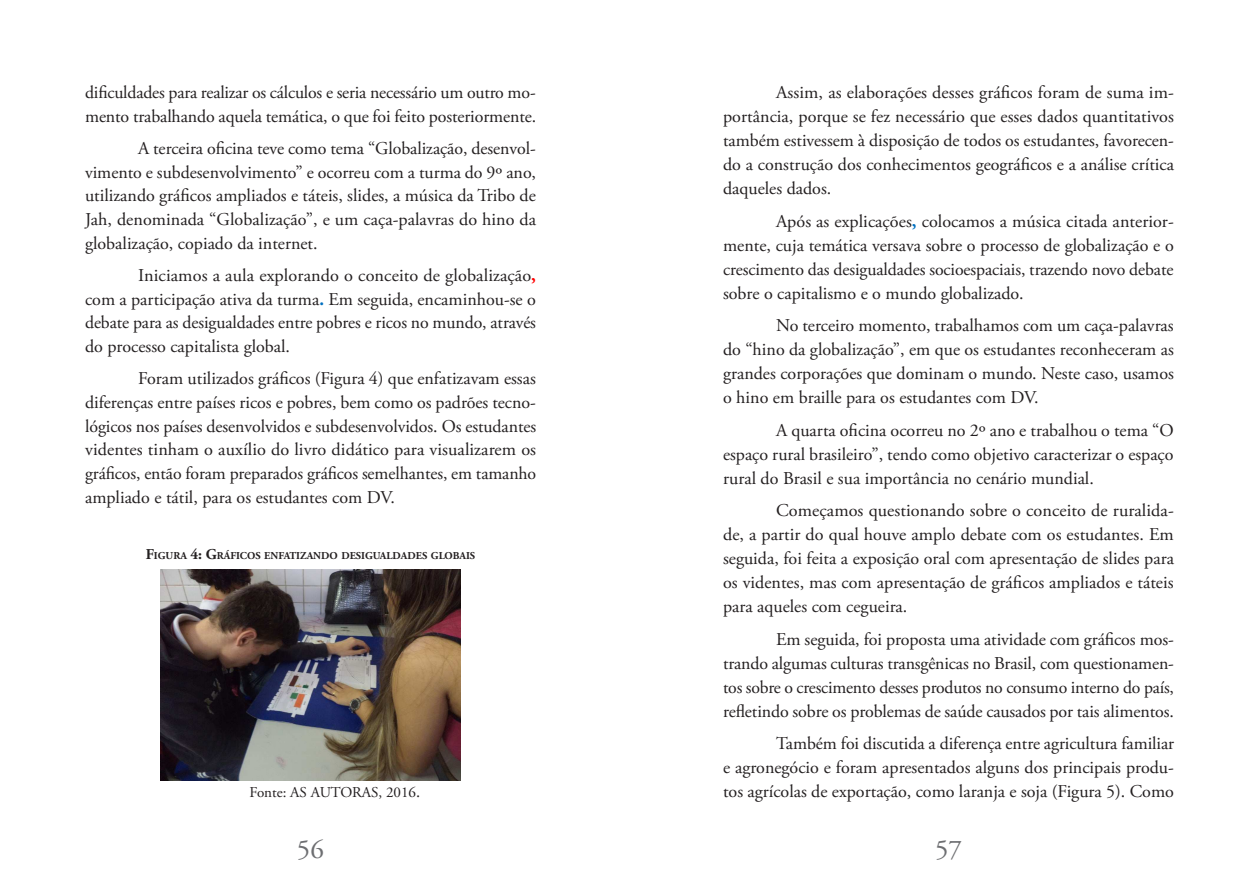
<style>
.page{position:relative;width:1259px;height:893px;background:#fff}
.page>*{position:absolute;margin:0;border:0;box-sizing:border-box;transform-origin:0 0}
.t1{font:27px "Adobe Garamond Pro";color:#6d6e71}
.t2{font:18px/24px "Adobe Garamond Pro";letter-spacing:-.005em;color:#231f20;text-align:justify}
.t3{font:15px "Adobe Garamond Pro";color:#231f20}
.t4{font:700 10.5px "Adobe Garamond Pro";color:#231f20}
.s1{font-weight:700;color:#f00}
.s2{font-weight:700;color:#0070c0}
.s3{font-size:15px}
.s4{font-size:16.5px}
</style>
<div class="page">
<img style="left:160px;top:570px;width:301px;height:211px">
<p class="t2" style="left:85px;top:81px;width:452px">diiculdades para realizar os cálculos e seria necessário um outro mo&shy;mento trabalhando aquela temática, o que foi feito posteriormente.</p>
<p class="t2" style="left:85px;top:137px;width:453px;text-indent:53px">A terceira oicina teve como tema “Globalização, desenvol&shy;vimento e subdesenvolvimento” e ocorreu com a turma do 9º ano, utilizando gráicos ampliados e táteis, slides, a música da Tribo de Jah, denominada “Globalização”, e um caça-palavras do hino da globalização, copiado da internet.</p>
<p class="t2" style="left:85px;top:264px;width:452px;text-indent:53px">Iniciamos a aula explorando o conceito de globalização<span class="s1">, </span>com a participação ativa da turma<span class="s2">.</span> Em seguida, encaminhou-se o debate para as desigualdades entre pobres e ricos no mundo, através do processo capitalista global.</p>
<p class="t2" style="left:85px;top:367px;width:453px;text-indent:53px">Foram utilizados gráicos (Figura 4) que enfatizavam essas diferenças entre países ricos e pobres, bem como os padrões tecno&shy;lógicos nos países desenvolvidos e subdesenvolvidos. Os estudantes videntes tinham o auxílio do livro didático para visualizarem os gráicos, então foram preparados gráicos semelhantes, em tamanho ampliado e tátil, para os estudantes com DV.</p>
<p class="t4" style="left:146px;top:550px;width:331px"><span class="s3">F</span>IGURA <span class="s3">4: G</span>RÁFICOS ENFATIZANDO DESIGUALDADES GLOBAIS</p>
<p class="t3" style="left:249px;top:784px;width:172px">Fonte: AS AUTORAS, 2016<span class="s4">.</span></p>
<p class="t2" style="left:723px;top:81px;width:452px;text-indent:53px">Assim, as elaborações desses gráicos foram de suma im&shy;portância, porque se fez necessário que esses dados quantitativos também estivessem à disposição de todos os estudantes, favorecen&shy;do a construção dos conhecimentos geográicos e a análise crítica daqueles dados.</p>
<p class="t2" style="left:723px;top:209px;width:452px;text-indent:53px">Após as explicações<span class="s2">,</span> colocamos a música citada anterior&shy;mente, cuja temática versava sobre o processo de globalização e o crescimento das desigualdades socioespaciais, trazendo novo debate sobre o capitalismo e o mundo globalizado.</p>
<p class="t2" style="left:723px;top:314px;width:452px;text-indent:53px">No terceiro momento, trabalhamos com um caça-palavras do “hino da globalização”, em que os estudantes reconheceram as grandes corporações que dominam o mundo. Neste caso, usamos o hino em braille para os estudantes com DV.</p>
<p class="t2" style="left:723px;top:418px;width:452px;text-indent:53px">A quarta oicina ocorreu no 2º ano e trabalhou o tema “O espaço rural brasileiro”, tendo como objetivo caracterizar o espaço rural do Brasil e sua importância no cenário mundial.</p>
<p class="t2" style="left:723px;top:499px;width:452px;text-indent:53px">Começamos questionando sobre o conceito de ruralida&shy;de, a partir do qual houve amplo debate com os estudantes. Em seguida, foi feita a exposição oral com apresentação de slides para os videntes, mas com apresentação de gráicos ampliados e táteis para aqueles com cegueira.</p>
<p class="t2" style="left:723px;top:627px;width:452px;text-indent:53px">Em seguida, foi proposta uma atividade com gráicos mos&shy;trando algumas culturas transgênicas no Brasil, com questionamen&shy;tos sobre o crescimento desses produtos no consumo interno do país, reletindo sobre os problemas de saúde causados por tais alimentos.</p>
<p class="t2" style="left:723px;top:732px;width:452px;text-indent:53px">Também foi discutida a diferença entre agricultura familiar e agronegócio e foram apresentados alguns dos principais produ&shy;tos agrícolas de exportação, como laranja e soja (Figura 5). Como</p>
<h1 class="t1" style="left:297px;top:835px;width:28px">56</h1>
<h1 class="t1" style="left:935px;top:835px;width:28px">57</h1>
</div>
